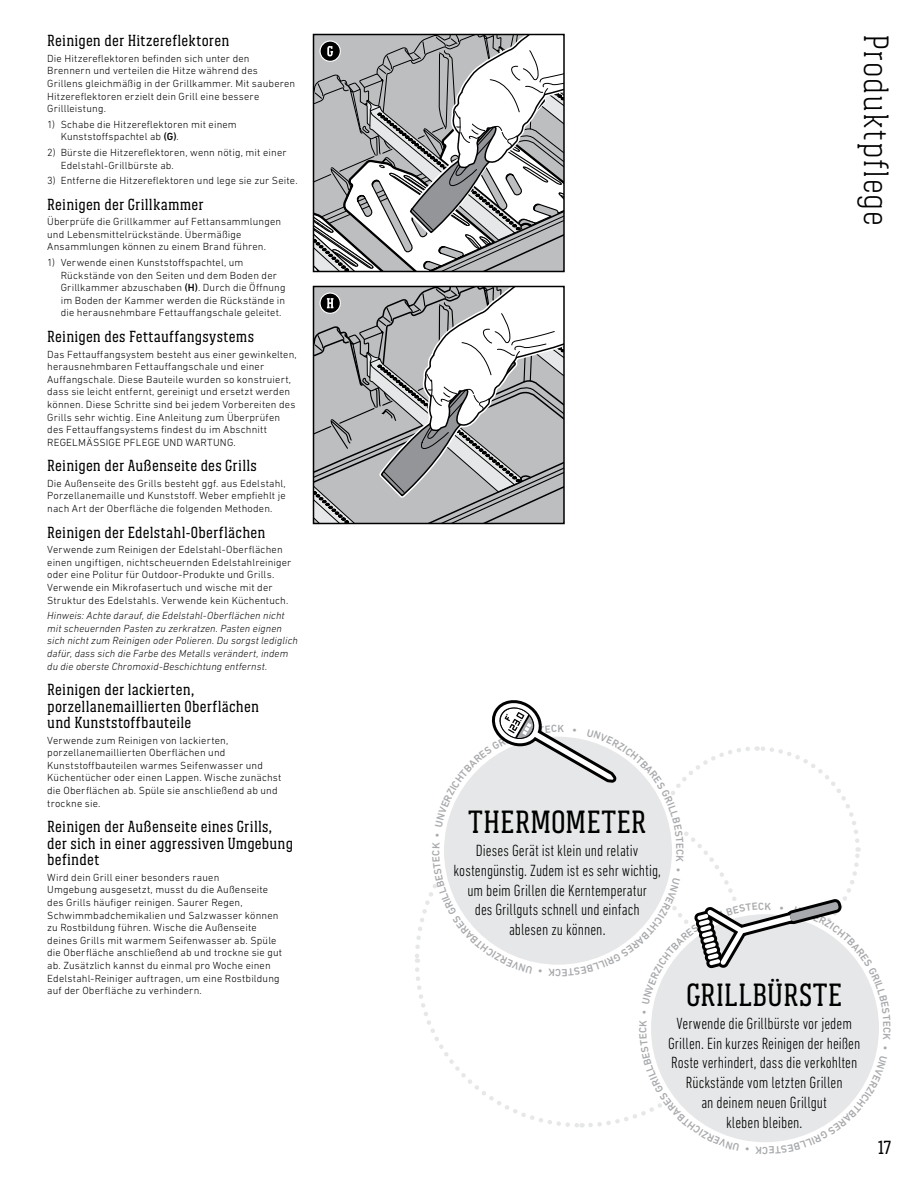
<style>
.page{position:relative;width:918px;height:1188px;background:#fff}
.page>*{position:absolute;margin:0;border:0;box-sizing:border-box;transform-origin:0 0}
.t1{font:300 36px "Weber Serif";letter-spacing:.02em;color:#000}
.t2{font:33px "Weber Serif";letter-spacing:.005em;color:#000}
.t3{font:19.5px "Weber Serif";color:#000}
.t4{font:300 condensed 16.5px/19.8px "DIN Next LT Pro";color:#000;text-align:center}
.t5{font:16.5px/16.5px "Weber Serif";letter-spacing:.015em;color:#000}
.t6{font:300 10.5px/12.6px "DIN Next LT Pro";letter-spacing:.015em;color:#000}
.t7{font:italic 300 10.5px/12.6px "DIN Next LT Pro";letter-spacing:.01em;color:#000}
.s1{font-weight:500}
</style>
<div class="page">
<svg style="left:314px;top:286px;width:250px;height:237px"></svg>
<div style="left:320px;top:292px;width:21px;height:22px;border:1px solid #fff;border-radius:50%"></div>
<svg style="left:314px;top:34px;width:250px;height:237px"></svg>
<div style="left:320px;top:40px;width:21px;height:22px;border:1px solid #fff;border-radius:50%"></div>
<svg style="left:415px;top:700px;width:464px;height:442px"></svg>
<h3 class="t5" style="left:47px;top:32px;width:184px">Reinigen der Hitzereflektoren</h3>
<p class="t6" style="left:47px;top:52px;width:250px">Die Hitzereflektoren befinden sich unter den Brennern und verteilen die Hitze während des Grillens gleichmäßig in der Grillkammer. Mit sauberen Hitzereflektoren erzielt dein Grill eine bessere Grillleistung.</p>
<p class="t6" style="left:61px;top:118px;width:178px;text-indent:-14px">1) Schabe die Hitzereflektoren mit einem<br>Kunststoffspachtel ab <span class="s1">(G)</span>.</p>
<p class="t6" style="left:61px;top:146px;width:227px;text-indent:-14px">2) Bürste die Hitzereflektoren, wenn nötig, mit einer<br>Edelstahl-Grillbürste ab.</p>
<p class="t6" style="left:47px;top:174px;width:252px">3) Entferne die Hitzereflektoren und lege sie zur Seite.</p>
<h3 class="t5" style="left:47px;top:196px;width:158px">Reinigen der Grillkammer</h3>
<p class="t6" style="left:47px;top:215px;width:235px">Überprüfe die Grillkammer auf Fettansammlungen und Lebensmittelrückstände. Übermäßige<br>Ansammlungen können zu einem Brand führen.</p>
<p class="t6" style="left:61px;top:256px;width:226px;text-indent:-14px">1) Verwende einen Kunststoffspachtel, um Rückstände von den Seiten und dem Boden der Grillkammer abzuschaben <span class="s1">(H)</span>. Durch die Öffnung im Boden der Kammer werden die Rückstände in die herausnehmbare Fettauffangschale geleitet.</p>
<h3 class="t5" style="left:47px;top:328px;width:208px">Reinigen des Fettauffangsystems</h3>
<p class="t6" style="left:47px;top:348px;width:251px">Das Fettauffangsystem besteht aus einer gewinkelten, herausnehmbaren Fettauffangschale und einer Auffangschale. Diese Bauteile wurden so konstruiert, dass sie leicht entfernt, gereinigt und ersetzt werden können. Diese Schritte sind bei jedem Vorbereiten des Grills sehr wichtig. Eine Anleitung zum Überprüfen des Fettauffangsystems findest du im Abschnitt REGELMÄSSIGE PFLEGE UND WARTUNG.</p>
<h3 class="t5" style="left:47px;top:457px;width:211px">Reinigen der Außenseite des Grills</h3>
<p class="t6" style="left:47px;top:477px;width:240px;text-align:justify">Die Außenseite des Grills besteht ggf. aus Edelstahl, Porzellanemaille und Kunststoff. Weber empfiehlt je nach Art der Oberfläche die folgenden Methoden.</p>
<h3 class="t5" style="left:47px;top:524px;width:220px">Reinigen der Edelstahl-Oberflächen</h3>
<p class="t6" style="left:47px;top:543px;width:246px">Verwende zum Reinigen der Edelstahl-Oberflächen einen ungiftigen, nichtscheuernden Edelstahlreiniger oder eine Politur für Outdoor-Produkte und Grills.<br>Verwende ein Mikrofasertuch und wische mit der Struktur des Edelstahls. Verwende kein Küchentuch.</p>
<p class="t7" style="left:47px;top:609px;width:252px">Hinweis: Achte darauf, die Edelstahl-Oberflächen nicht mit scheuernden Pasten zu zerkratzen. Pasten eignen sich nicht zum Reinigen oder Polieren. Du sorgst lediglich dafür, dass sich die Farbe des Metalls verändert, indem du die oberste Chromoxid-Beschichtung entfernst.</p>
<h3 class="t5" style="left:47px;top:681px;width:213px">Reinigen der lackierten, porzellanemaillierten Oberflächen und Kunststoffbauteile</h3>
<p class="t6" style="left:47px;top:734px;width:236px">Verwende zum Reinigen von lackierten, porzellanemaillierten Oberflächen und Kunststoffbauteilen warmes Seifenwasser und Küchentücher oder einen Lappen. Wische zunächst die Oberflächen ab. Spüle sie anschließend ab und trockne sie.</p>
<h3 class="t5" style="left:47px;top:818px;width:247px">Reinigen der Außenseite eines Grills, der sich in einer aggressiven Umgebung befindet</h3>
<p class="t6" style="left:47px;top:871px;width:236px">Wird dein Grill einer besonders rauen<br>Umgebung ausgesetzt, musst du die Außenseite des Grills häufiger reinigen. Saurer Regen, Schwimmbadchemikalien und Salzwasser können zu Rostbildung führen. Wische die Außenseite deines Grills mit warmem Seifenwasser ab. Spüle die Oberfläche anschließend ab und trockne sie gut ab. Zusätzlich kannst du einmal pro Woche einen Edelstahl-Reiniger auftragen, um eine Rostbildung auf der Oberfläche zu verhindern.</p>
<h1 class="t1" style="left:896px;top:34px;width:193px;rotate:90deg">Produktpflege</h1>
<h2 class="t2" style="left:468px;top:804px;width:180px">THERMOMETER</h2>
<h3 class="t4" style="left:453px;top:840px;width:209px">Dieses Gerät ist klein und relativ kostengünstig. Zudem ist es sehr wichtig, um beim Grillen die Kerntemperatur<br>des Grillguts schnell und einfach ablesen zu können.</h3>
<h2 class="t2" style="left:686px;top:977px;width:158px">GRILLBÜRSTE</h2>
<h3 class="t4" style="left:668px;top:1013px;width:194px">Verwende die Grillbürste vor jedem<br>Grillen. Ein kurzes Reinigen der heißen<br>Roste verhindert, dass die verkohlten<br>Rückstände vom letzten Grillen<br>an deinem neuen Grillgut<br>kleben bleiben.</h3>
<h3 class="t3" style="left:878px;top:1137px;width:15px">17</h3>
</div>
